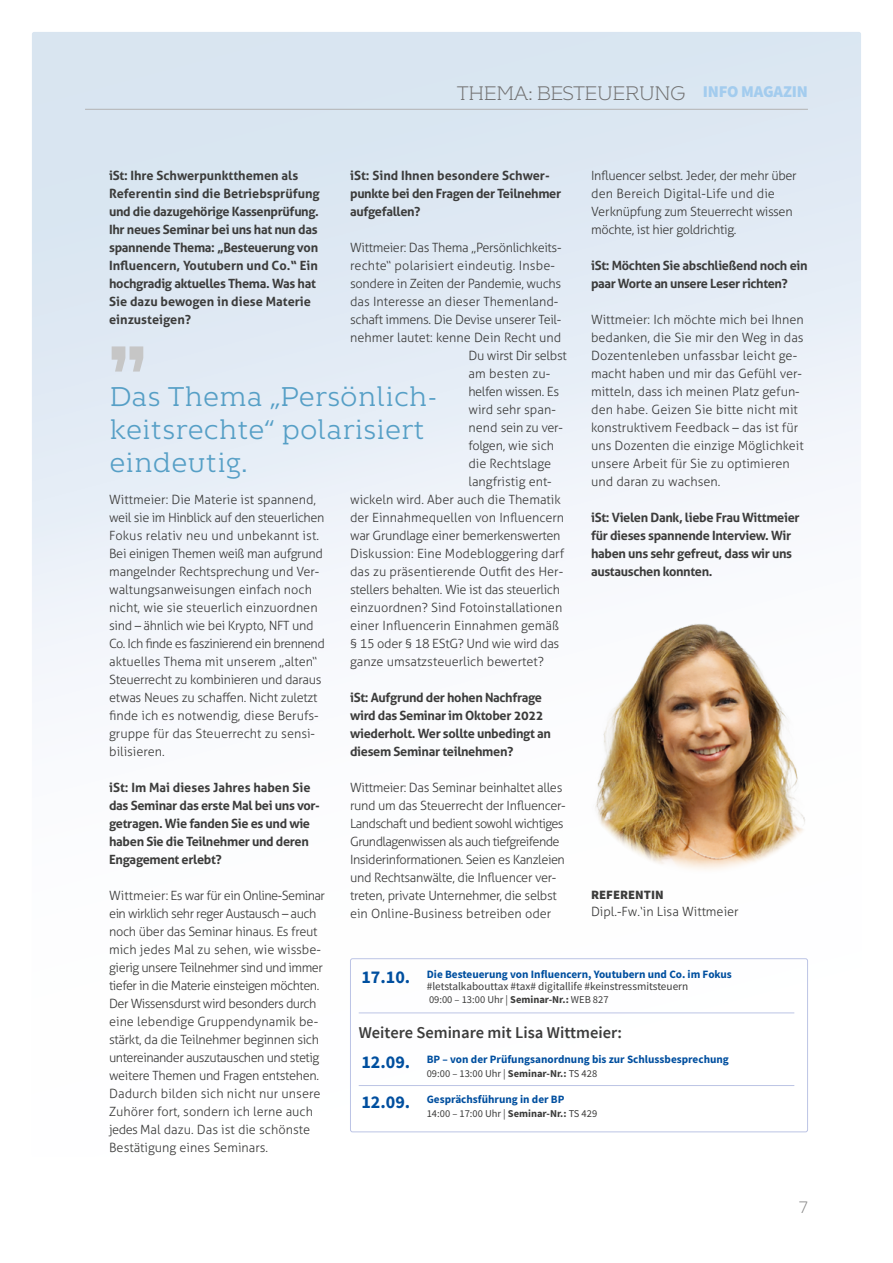
<style>
.page{position:relative;width:893px;height:1263px;background:#fff}
.page>*{position:absolute;margin:0;border:0;box-sizing:border-box;transform-origin:0 0}
.t1{font:27px/33px "Kontrapunkt Bob";color:#569fc6}
.t2{font:300 19.5px "Kontrapunkt Bob";letter-spacing:-.05em;color:#706f6f}
.t3{font:700 18px "Source Sans Pro";color:#004f9f}
.t4{font:600 16.5px "Source Sans Pro";color:#3c3c3b}
.t5{font:300 16.5px "Kontrapunkt Bob";color:#878787}
.t6{font:300 12.75px/18px "Aller";letter-spacing:-.015em;color:#3c3c3b}
.t7{font:700 12.75px/18px "Aller";letter-spacing:-.025em;color:#3c3c3b}
.t8{font:300 12.75px "Aller";letter-spacing:.01em;color:#3c3c3b}
.t9{font:300 12.75px "Aller";letter-spacing:-.035em;color:#3c3c3b}
.t10{font:900 12.75px "Source Sans Pro";color:#3c3c3b}
.t11{font:700 11.25px "Source Sans Pro";color:#004f9f}
.t12{font:11.25px "Source Sans Pro";color:#3c3c3b}
.t13{font:10.5px "Source Sans Pro";color:#3c3c3b}
.s1{font-family:"Source Sans Pro";font-weight:900;font-size:16.5px;color:#a3ccee}
.s2{font-weight:700}
</style>
<div class="page">
<div style="left:32px;top:32px;width:829px;height:1125px;background:linear-gradient(to bottom,#d9e5f1,#fff);border-radius:2px"></div>
<hr style="left:85px;top:109px;width:723px;height:1px;background:#b3b2b2">
<svg style="left:112px;top:346px;width:31px;height:26px"></svg>
<div style="left:350px;top:958px;width:458px;height:174px;border:1px solid #bcc4e5;border-radius:2px"></div>
<div style="left:351px;top:1003px;width:451px;height:20px;background:#fff"></div>
<hr style="left:359px;top:1012px;width:435px;height:1px;background:#bcc4e5">
<div style="left:351px;top:1075px;width:451px;height:21px;background:#fff"></div>
<hr style="left:359px;top:1085px;width:435px;height:1px;background:#bcc4e5">
<img style="left:567px;top:598px;width:276px;height:277px;border-radius:138px">
<h2 class="t2" style="left:457px;top:83px;width:353px">THEMA: BESTEUERUNG <span class="s1">INFO MAGAZIN</span></h2>
<p class="t6" style="left:591px;top:166px;width:207px">Influencer selbst. Jeder, der mehr über den Bereich Digital-Life und die Verknüpfung zum Steuerrecht wissen möchte, ist hier goldrichtig.</p>
<p class="t7" style="left:591px;top:256px;width:218px">iSt: Möchten Sie abschließend noch ein paar Worte an unsere Leser richten?</p>
<p class="t6" style="left:591px;top:311px;width:214px">Wittmeier: Ich möchte mich bei Ihnen bedanken, die Sie mir den Weg in das Dozentenleben unfassbar leicht ge&shy;macht haben und mir das Gefühl ver&shy;mitteln, dass ich meinen Platz gefun&shy;den habe. Geizen Sie bitte nicht mit konstruktivem Feedback – das ist für uns Dozenten die einzige Möglichkeit unsere Arbeit für Sie zu optimieren und daran zu wachsen.</p>
<p class="t7" style="left:591px;top:508px;width:210px">iSt: Vielen Dank, liebe Frau Wittmeier für dieses spannende Interview. Wir haben uns sehr gefreut, dass wir uns austauschen konnten.</p>
<p class="t7" style="left:109px;top:166px;width:212px">iSt: Ihre Schwerpunktthemen als Referentin sind die Betriebsprüfung und die dazugehörige Kassenprüfung.<br>Ihr neues Seminar bei uns hat nun das spannende Thema: „Besteuerung von Influencern, Youtubern und Co.“ Ein hochgradig aktuelles Thema. Was hat Sie dazu bewogen in diese Materie einzusteigen?</p>
<p class="t7" style="left:350px;top:167px;width:213px">iSt: Sind Ihnen besondere Schwer&shy;punkte bei den Fragen der Teilnehmer aufgefallen?</p>
<p class="t6" style="left:350px;top:239px;width:213px">Wittmeier: Das Thema „Persönlichkeits-</p>
<p class="t8" style="left:350px;top:258px;width:206px">rechte“ polarisiert eindeutig. Insbe-</p>
<p class="t6" style="left:350px;top:275px;width:213px">sondere in Zeiten der Pandemie, wuchs</p>
<p class="t6" style="left:350px;top:293px;width:210px">das Interesse an dieser Themenland-</p>
<p class="t6" style="left:350px;top:311px;width:213px">schaft immens. Die Devise unserer Teil-</p>
<p class="t6" style="left:350px;top:329px;width:213px">nehmer lautet: kenne Dein Recht und</p>
<p class="t6" style="left:468px;top:347px;width:100px">Du wirst Dir selbst</p>
<p class="t8" style="left:468px;top:366px;width:83px">am besten zu-</p>
<p class="t9" style="left:468px;top:384px;width:92px">helfen wissen. Es</p>
<p class="t6" style="left:468px;top:401px;width:89px">wird sehr span-</p>
<p class="t6" style="left:468px;top:419px;width:96px">nend sein zu ver-</p>
<p class="t6" style="left:468px;top:437px;width:87px">folgen, wie sich</p>
<p class="t6" style="left:468px;top:455px;width:84px">die Rechtslage</p>
<p class="t6" style="left:468px;top:473px;width:85px">langfristig ent-</p>
<p class="t6" style="left:350px;top:491px;width:212px">wickeln wird. Aber auch die Thematik</p>
<p class="t6" style="left:350px;top:509px;width:216px">der Einnahmequellen von Influencern</p>
<p class="t6" style="left:350px;top:527px;width:212px">war Grundlage einer bemerkenswerten</p>
<p class="t6" style="left:350px;top:545px;width:216px">Diskussion: Eine Modebloggering darf</p>
<p class="t6" style="left:350px;top:563px;width:215px">das zu präsentierende Outfit des Her-</p>
<p class="t6" style="left:350px;top:581px;width:211px">stellers behalten. Wie ist das steuerlich</p>
<p class="t6" style="left:350px;top:599px;width:214px">einzuordnen? Sind Fotoinstallationen</p>
<p class="t6" style="left:350px;top:617px;width:210px">einer Influencerin Einnahmen gemäß</p>
<p class="t6" style="left:350px;top:635px;width:211px">§ 15 oder § 18 EStG? Und wie wird das</p>
<p class="t6" style="left:350px;top:653px;width:195px">ganze umsatzsteuerlich bewertet?</p>
<p class="t7" style="left:350px;top:689px;width:202px">iSt: Aufgrund der hohen Nachfrage wird das Seminar im Oktober 2022 wiederholt. Wer sollte unbedingt an diesem Seminar teilnehmen?</p>
<p class="t6" style="left:350px;top:779px;width:217px">Wittmeier: Das Seminar beinhaltet alles rund um das Steuerrecht der Influencer-Landschaft und bedient sowohl wichtiges Grundlagenwissen als auch tiefgreifende Insiderinformationen. Seien es Kanzleien und Rechtsanwälte, die Influencer ver&shy;treten, private Unternehmer, die selbst ein Online-Business betreiben oder</p>
<h1 class="t1" style="left:109px;top:381px;width:330px">Das Thema „Persönlich&shy;keitsrechte“ polarisiert eindeutig.</h1>
<p class="t6" style="left:109px;top:491px;width:217px">Wittmeier: Die Materie ist spannend, weil sie im Hinblick auf den steuerlichen Fokus relativ neu und unbekannt ist.<br>Bei einigen Themen weiß man aufgrund mangelnder Rechtsprechung und Ver&shy;waltungsanweisungen einfach noch nicht, wie sie steuerlich einzuordnen sind – ähnlich wie bei Krypto, NFT und Co. Ich finde es faszinierend ein brennend aktuelles Thema mit unserem „alten“ Steuerrecht zu kombinieren und daraus etwas Neues zu schaffen. Nicht zuletzt finde ich es notwendig, diese Berufs&shy;gruppe für das Steuerrecht zu sensi&shy;bilisieren.</p>
<p class="t7" style="left:109px;top:778px;width:212px">iSt: Im Mai dieses Jahres haben Sie das Seminar das erste Mal bei uns vor&shy;getragen. Wie fanden Sie es und wie haben Sie die Teilnehmer und deren<br>Engagement erlebt?</p>
<p class="t6" style="left:109px;top:887px;width:217px">Wittmeier: Es war für ein Online-Seminar ein wirklich sehr reger Austausch – auch noch über das Seminar hinaus. Es freut mich jedes Mal zu sehen, wie wissbe&shy;gierig unsere Teilnehmer sind und immer tiefer in die Materie einsteigen möchten.<br>Der Wissensdurst wird besonders durch eine lebendige Gruppendynamik be&shy;stärkt, da die Teilnehmer beginnen sich untereinander auszutauschen und stetig weitere Themen und Fragen entstehen.<br>Dadurch bilden sich nicht nur unsere Zuhörer fort, sondern ich lerne auch jedes Mal dazu. Das ist die schönste Bestätigung eines Seminars.</p>
<p class="t10" style="left:591px;top:886px;width:74px">REFERENTIN</p>
<p class="t6" style="left:591px;top:903px;width:149px">Dipl.-Fw.‘in Lisa Wittmeier</p>
<p class="t11" style="left:427px;top:966px;width:307px">Die Besteuerung von Influencern, Youtubern und Co. im Fokus</p>
<p class="t12" style="left:427px;top:979px;width:263px">#letstalkabouttax #tax# digitallife #keinstressmitsteuern</p>
<p class="t13" style="left:429px;top:993px;width:181px">09:00 – 13:00 Uhr | <span class="s2">Seminar-Nr.:</span> WEB 827</p>
<h3 class="t3" style="left:361px;top:965px;width:50px">17.10.</h3>
<p class="t4" style="left:359px;top:1022px;width:265px">Weitere Seminare mit Lisa Wittmeier:</p>
<p class="t11" style="left:427px;top:1052px;width:304px">BP – von der Prüfungsanordnung bis zur Schlussbesprechung</p>
<p class="t13" style="left:427px;top:1066px;width:172px">09:00 – 13:00 Uhr | <span class="s2">Seminar-Nr.:</span> TS 428</p>
<h3 class="t3" style="left:361px;top:1050px;width:50px">12.09.</h3>
<p class="t11" style="left:427px;top:1092px;width:139px">Gesprächsführung in der BP</p>
<p class="t13" style="left:427px;top:1106px;width:172px">14:00 – 17:00 Uhr | <span class="s2">Seminar-Nr.:</span> TS 429</p>
<h3 class="t3" style="left:361px;top:1090px;width:50px">12.09.</h3>
<p class="t5" style="left:799px;top:1198px;width:11px">7</p>
</div>
